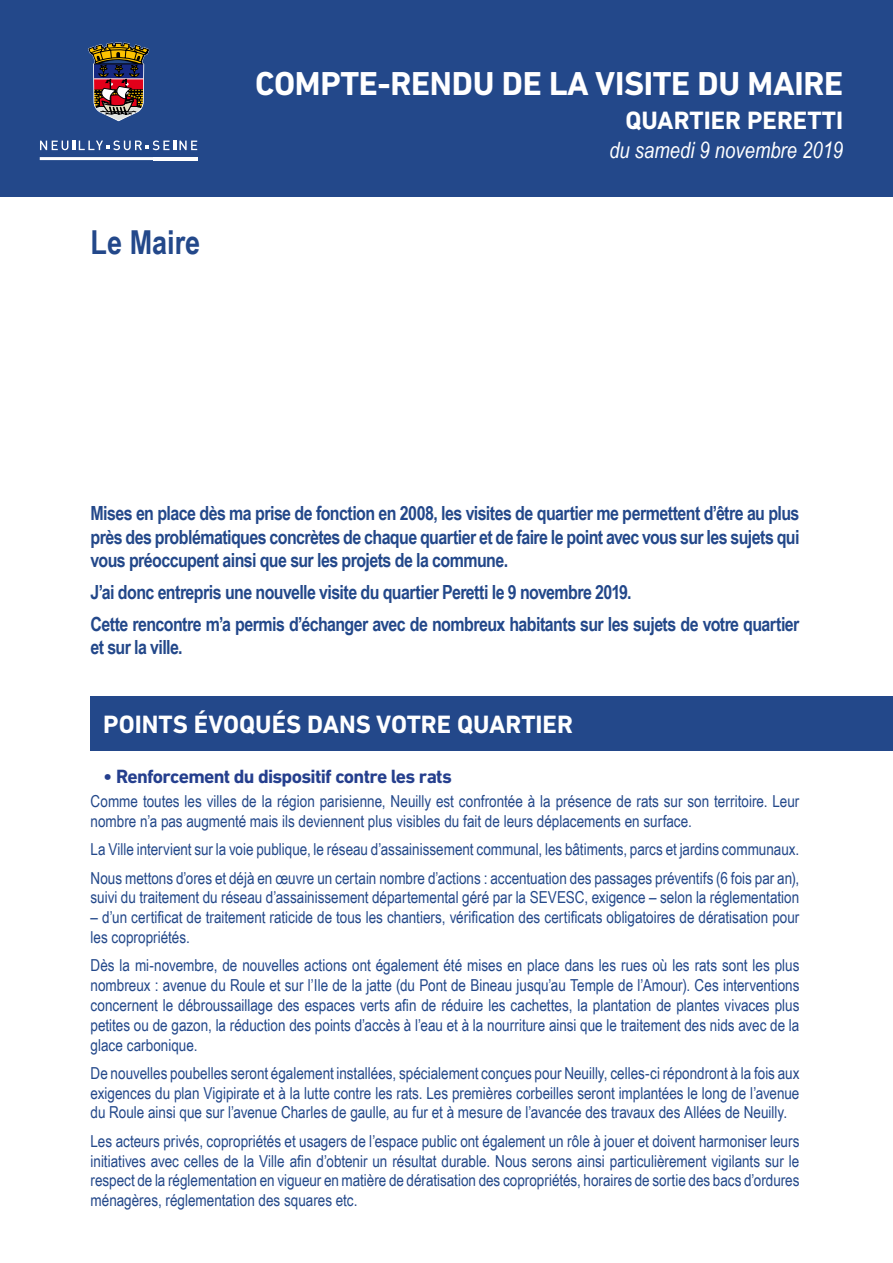
<style>
.page{position:relative;width:893px;height:1263px;background:#fff}
.page>*{position:absolute;margin:0;border:0;box-sizing:border-box;transform-origin:0 0}
.t1{font:700 33.75px "DIN Next LT Pro";letter-spacing:-.01em;color:#fff}
.t2{font:700 33px "Arial Narrow";color:#23488a}
.t3{font:700 25.5px "DIN Next LT Pro";color:#fff}
.t4{font:italic 22.5px "Arial Narrow";color:#fff}
.t5{font:700 19.5px/23.4px "Arial Narrow";letter-spacing:-.03em;color:#23488a;text-align:justify}
.t6{font:700 19.5px "DIN Next LT Pro";letter-spacing:-.035em;color:#253f8e}
.t7{font:16.5px/19.8px "Arial Narrow";color:#23488a}
</style>
<div class="page">
<div style="left:0;top:0;width:893px;height:197px;background:#23488a"></div>
<div style="left:91px;top:696px;width:802px;height:54px;background:#23488a"></div>
<svg style="left:88px;top:42px;width:61px;height:79px"></svg>
<svg style="left:40px;top:140px;width:157px;height:10px"></svg>
<svg style="left:40px;top:157px;width:113px;height:3px"></svg>
<hr style="left:153px;top:157px;width:44px;height:3px;background:#fff">
<h2 class="t2" style="left:91px;top:218px;width:111px">Le Maire</h2>
<h1 class="t1" style="left:255px;top:63px;width:590px">COMPTE-RENDU DE LA VISITE DU MAIRE</h1>
<h3 class="t3" style="left:625px;top:106px;width:219px">QUARTIER PERETTI</h3>
<h3 class="t4" style="left:609px;top:134px;width:235px">du samedi 9 novembre 2019</h3>
<p class="t5" style="left:91px;top:501px;width:710px">Mises en place dès ma prise de fonction en 2008, les visites de quartier me permettent d’être au plus près des problématiques concrètes de chaque quartier et de faire le point avec vous sur les sujets qui vous préoccupent ainsi que sur les projets de la commune.</p>
<p class="t5" style="left:91px;top:575px;width:710px;line-height:32px">J’ai donc entrepris une nouvelle visite du quartier Peretti le 9 novembre 2019.<br>Cette rencontre m’a permis d’échanger avec de nombreux habitants sur les sujets de votre quartier</p>
<p class="t5" style="left:91px;top:635px;width:94px">et sur la ville.</p>
<h3 class="t3" style="left:103px;top:709px;width:471px">POINTS ÉVOQUÉS DANS VOTRE QUARTIER</h3>
<p class="t6" style="left:103px;top:765px;width:350px">• Renforcement du dispositif contre les rats</p>
<p class="t7" style="left:91px;top:791px;width:710px">Comme toutes les villes de la région parisienne, Neuilly est confrontée à la présence de rats sur son territoire. Leur nombre n’a pas augmenté mais ils deviennent plus visibles du fait de leurs déplacements en surface.</p>
<p class="t7" style="left:91px;top:835px;width:710px;line-height:28.3px">La Ville intervient sur la voie publique, le réseau d’assainissement communal, les bâtiments, parcs et jardins communaux.<br>Nous mettons d’ores et déjà en œuvre un certain nombre d’actions : accentuation des passages préventifs (6 fois par an),</p>
<p class="t7" style="left:91px;top:887px;width:710px">suivi du traitement du réseau d’assainissement départemental géré par la SEVESC, exigence – selon la réglementation</p>
<p class="t7" style="left:91px;top:907px;width:710px">– d’un certificat de traitement raticide de tous les chantiers, vérification des certificats obligatoires de dératisation pour les copropriétés.</p>
<p class="t7" style="left:91px;top:955px;width:710px;text-align:justify">Dès la mi-novembre, de nouvelles actions ont également été mises en place dans les rues où les rats sont les plus nombreux : avenue du Roule et sur l’Ile de la jatte (du Pont de Bineau jusqu’au Temple de l’Amour). Ces interventions concernent le débroussaillage des espaces verts afin de réduire les cachettes, la plantation de plantes vivaces plus petites ou de gazon, la réduction des points d’accès à l’eau et à la nourriture ainsi que le traitement des nids avec de la glace carbonique.</p>
<p class="t7" style="left:91px;top:1062px;width:710px;text-align:justify">De nouvelles poubelles seront également installées, spécialement conçues pour Neuilly, celles-ci répondront à la fois aux exigences du plan Vigipirate et à la lutte contre les rats. Les premières corbeilles seront implantées le long de l’avenue du Roule ainsi que sur l’avenue Charles de gaulle, au fur et à mesure de l’avancée des travaux des Allées de Neuilly.</p>
<p class="t7" style="left:91px;top:1130px;width:710px;text-align:justify">Les acteurs privés, copropriétés et usagers de l’espace public ont également un rôle à jouer et doivent harmoniser leurs initiatives avec celles de la Ville afin d’obtenir un résultat durable. Nous serons ainsi particulièrement vigilants sur le respect de la réglementation en vigueur en matière de dératisation des copropriétés, horaires de sortie des bacs d’ordures ménagères, réglementation des squares etc.</p>
</div>
